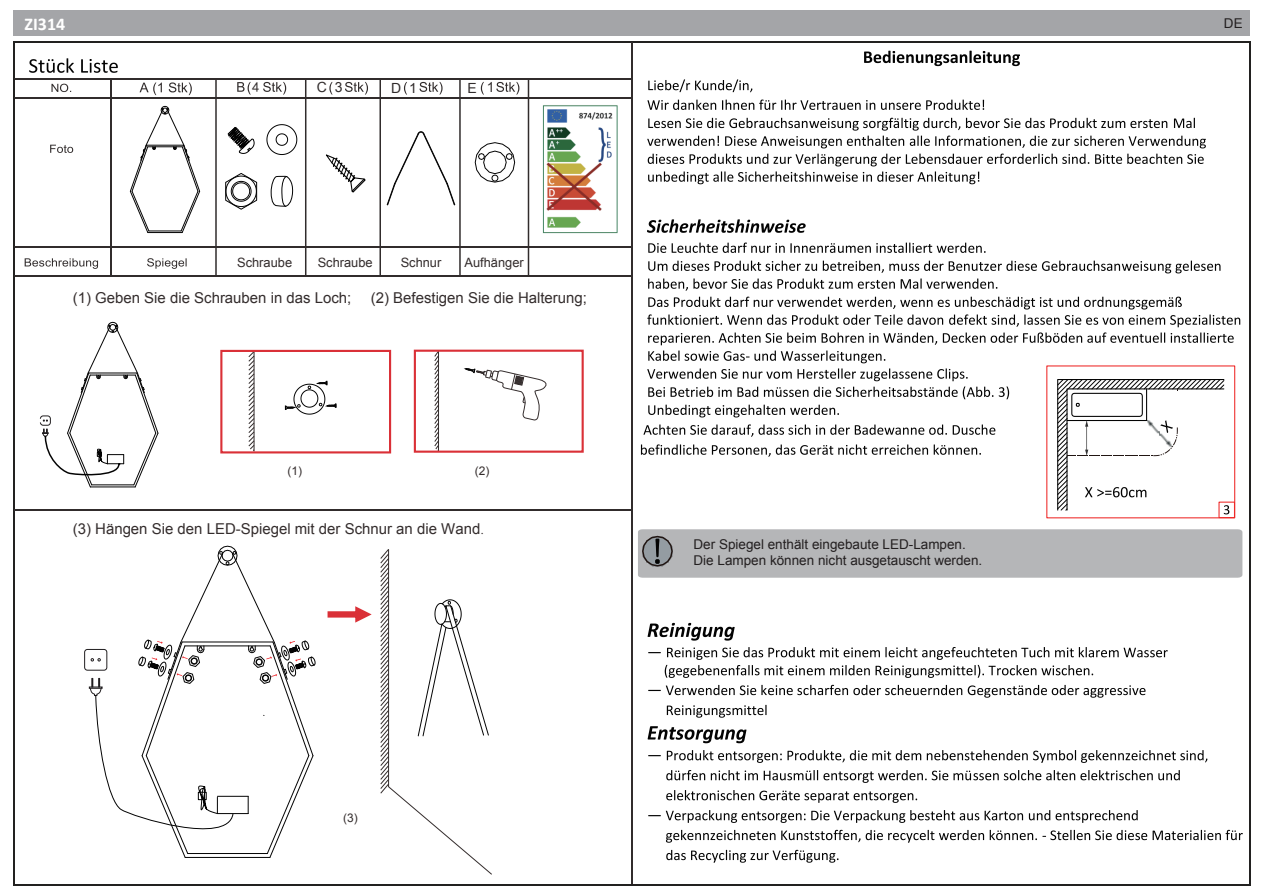
<style>
.page{position:relative;width:1263px;height:893px;background:#fff}
.page>*{position:absolute;margin:0;border:0;box-sizing:border-box;transform-origin:0 0}
.t1{font:700 18px "Calibri";color:#fff}
.t2{font:15px "Arial";color:#332c2c}
.t3{font:13.95px "Arial";color:#312c2c}
.t4{font:13.95px "Kai Ti";color:#312c2c}
.t5{font:13.5px/16.2px "Arial";color:#231f20}
.t6{font:12.9px "Arial";color:#332c2c}
.t7{font:12px "Arial";color:#332c2c}
.s1{font-family:"Adobe Song Std";font-weight:300}
</style>
<div class="page">
<svg style="left:328px;top:606px;width:44px;height:16px"></svg>
<div style="left:84px;top:649px;width:23px;height:21px;border:1px solid #211e20;border-radius:3px"></div>
<div style="left:14px;top:11px;width:1236px;height:25px;background:#a4a5a8"></div>
<svg style="left:29px;top:58px;width:45px;height:15px"></svg>
<svg style="left:864px;top:51px;width:156px;height:15px"></svg>
<svg style="left:648px;top:79px;width:104px;height:13px"></svg>
<svg style="left:647px;top:99px;width:337px;height:11px"></svg>
<svg style="left:647px;top:118px;width:559px;height:66px"></svg>
<svg style="left:647px;top:219px;width:159px;height:14px"></svg>
<svg style="left:648px;top:242px;width:338px;height:11px"></svg>
<svg style="left:648px;top:623px;width:87px;height:17px"></svg>
<svg style="left:648px;top:647px;width:520px;height:31px"></svg>
<svg style="left:648px;top:684px;width:498px;height:13px"></svg>
<svg style="left:667px;top:704px;width:100px;height:13px"></svg>
<svg style="left:648px;top:726px;width:99px;height:17px"></svg>
<svg style="left:648px;top:755px;width:13px;height:1px"></svg>
<svg style="left:667px;top:750px;width:540px;height:12px"></svg>
<svg style="left:666px;top:770px;width:514px;height:12px"></svg>
<svg style="left:666px;top:790px;width:251px;height:12px"></svg>
<svg style="left:648px;top:810px;width:490px;height:12px"></svg>
<svg style="left:666px;top:829px;width:577px;height:13px"></svg>
<svg style="left:666px;top:849px;width:173px;height:13px"></svg>
<hr style="left:14px;top:41px;width:618px;height:1px;background:#222120">
<hr style="left:633px;top:41px;width:617px;height:1px;background:#222120">
<hr style="left:13px;top:42px;width:1px;height:36px;background:#222120">
<hr style="left:632px;top:42px;width:1px;height:36px;background:#312c2c">
<hr style="left:1250px;top:42px;width:1px;height:36px;background:#222120">
<svg style="left:52px;top:84px;width:19px;height:8px"></svg>
<svg style="left:140px;top:82px;width:52px;height:13px"></svg>
<svg style="left:404px;top:82px;width:39px;height:13px"></svg>
<hr style="left:14px;top:78px;width:96px;height:2px;background:#312c2c">
<hr style="left:112px;top:78px;width:138px;height:2px;background:#312c2c">
<hr style="left:251px;top:78px;width:108px;height:2px;background:#312c2c">
<hr style="left:360px;top:78px;width:133px;height:2px;background:#312c2c">
<hr style="left:494px;top:78px;width:138px;height:2px;background:#312c2c">
<svg style="left:50px;top:145px;width:23px;height:8px"></svg>
<svg style="left:13px;top:78px;width:1px;height:20px"></svg>
<hr style="left:14px;top:97px;width:96px;height:1px;background:#312c2c">
<svg style="left:81px;top:59px;width:37px;height:39px"></svg>
<hr style="left:112px;top:97px;width:138px;height:1px;background:#312c2c">
<svg style="left:237px;top:78px;width:49px;height:20px"></svg>
<hr style="left:251px;top:97px;width:108px;height:1px;background:#312c2c">
<hr style="left:360px;top:97px;width:133px;height:1px;background:#312c2c">
<hr style="left:494px;top:97px;width:138px;height:1px;background:#312c2c">
<svg style="left:632px;top:78px;width:1px;height:20px"></svg>
<svg style="left:1250px;top:78px;width:1px;height:20px"></svg>
<hr style="left:13px;top:98px;width:1px;height:148px;background:#222120">
<hr style="left:110px;top:98px;width:2px;height:148px;background:#312c2c">
<hr style="left:632px;top:98px;width:1px;height:148px;background:#312c2c">
<hr style="left:1250px;top:98px;width:1px;height:148px;background:#222120">
<svg style="left:25px;top:258px;width:73px;height:11px"></svg>
<svg style="left:147px;top:258px;width:40px;height:11px"></svg>
<hr style="left:14px;top:246px;width:96px;height:2px;background:#312c2c">
<hr style="left:112px;top:246px;width:138px;height:2px;background:#312c2c">
<hr style="left:251px;top:246px;width:108px;height:2px;background:#312c2c">
<hr style="left:360px;top:246px;width:133px;height:2px;background:#312c2c">
<hr style="left:494px;top:246px;width:138px;height:2px;background:#312c2c">
<hr style="left:110px;top:248px;width:2px;height:27px;background:#312c2c">
<svg style="left:13px;top:246px;width:1px;height:30px"></svg>
<hr style="left:14px;top:275px;width:96px;height:1px;background:#312c2c">
<hr style="left:112px;top:275px;width:138px;height:1px;background:#312c2c">
<hr style="left:251px;top:275px;width:108px;height:1px;background:#312c2c">
<hr style="left:360px;top:275px;width:133px;height:1px;background:#312c2c">
<hr style="left:494px;top:275px;width:138px;height:1px;background:#312c2c">
<svg style="left:632px;top:246px;width:1px;height:30px"></svg>
<svg style="left:1250px;top:246px;width:1px;height:30px"></svg>
<hr style="left:13px;top:276px;width:1px;height:233px;background:#222120">
<hr style="left:632px;top:276px;width:1px;height:233px;background:#312c2c">
<hr style="left:1250px;top:276px;width:1px;height:233px;background:#222120">
<hr style="left:14px;top:509px;width:618px;height:2px;background:#312c2c">
<hr style="left:13px;top:511px;width:1px;height:373px;background:#222120">
<hr style="left:14px;top:884px;width:618px;height:1px;background:#222120">
<hr style="left:632px;top:511px;width:1px;height:373px;background:#312c2c">
<hr style="left:633px;top:884px;width:617px;height:1px;background:#222120">
<hr style="left:1250px;top:511px;width:1px;height:373px;background:#222120">
<img style="left:542px;top:105px;width:76px;height:129px">
<div style="left:638px;top:529px;width:604px;height:48px;background:#b5b6b8"></div>
<svg style="left:329px;top:78px;width:39px;height:20px"></svg>
<svg style="left:481px;top:78px;width:38px;height:20px"></svg>
<svg style="left:380px;top:549px;width:112px;height:325px"></svg>
<hr style="left:215px;top:79px;width:2px;height:196px;background:#312c2c">
<hr style="left:380px;top:79px;width:1px;height:196px;background:#312c2c">
<hr style="left:459px;top:80px;width:2px;height:196px;background:#312c2c">
<hr style="left:528px;top:79px;width:1px;height:196px;background:#312c2c">
<hr style="left:305px;top:79px;width:1px;height:196px;background:#312c2c">
<div style="left:1219px;top:501px;width:16px;height:17px;border:1px solid #ee2928"></div>
<svg style="left:641px;top:260px;width:599px;height:254px"></svg>
<svg style="left:248px;top:353px;width:7px;height:97px"></svg>
<div style="left:220px;top:350px;width:171px;height:103px;border:2px solid #da3037"></div>
<svg style="left:434px;top:352px;width:5px;height:97px"></svg>
<div style="left:414px;top:349px;width:170px;height:103px;border:2px solid #da3037"></div>
<div style="left:40px;top:415px;width:11px;height:10px;border:1px solid #211e20;border-radius:3px"></div>
<svg style="left:464px;top:368px;width:83px;height:52px"></svg>
<svg style="left:285px;top:381px;width:51px;height:33px"></svg>
<svg style="left:42px;top:322px;width:117px;height:165px"></svg>
<svg style="left:130px;top:106px;width:70px;height:127px"></svg>
<svg style="left:387px;top:131px;width:68px;height:74px"></svg>
<svg style="left:475px;top:142px;width:40px;height:40px"></svg>
<svg style="left:228px;top:127px;width:27px;height:27px"></svg>
<svg style="left:266px;top:124px;width:31px;height:31px"></svg>
<svg style="left:271px;top:176px;width:22px;height:31px"></svg>
<svg style="left:225px;top:173px;width:32px;height:37px"></svg>
<svg style="left:89px;top:545px;width:227px;height:313px"></svg>
<svg style="left:326px;top:154px;width:40px;height:39px"></svg>
<p class="t1" style="left:25px;top:12px;width:42px">ZI314</p>
<p class="t4" style="left:252px;top:80px;width:9px">4</p>
<p class="t3" style="left:317px;top:78px;width:27px">C 3</p>
<p class="t3" style="left:391px;top:79px;width:27px">D 1</p>
<p class="t3" style="left:487px;top:78px;width:9px">1</p>
<p class="t3" style="left:468px;top:79px;width:11px">E</p>
<p class="t6" style="left:237px;top:254px;width:57px">Schraube</p>
<p class="t6" style="left:318px;top:254px;width:57px">Schraube</p>
<p class="t6" style="left:401px;top:254px;width:42px">Schnur</p>
<p class="t6" style="left:464px;top:254px;width:61px">Aufhänger</p>
<p class="t2" style="left:73px;top:288px;width:280px">(1) Geben Sie die Schrauben in das Loch;</p>
<p class="t2" style="left:371px;top:288px;width:218px">(2) Befestigen Sie die Halterung;</p>
<p class="t7" style="left:288px;top:463px;width:16px">(1)</p>
<p class="t7" style="left:475px;top:463px;width:16px">(2)</p>
<p class="t2" style="left:73px;top:518px;width:413px">(3) Hängen Sie den LED-Spiegel mit der Schnur an die Wand<span class="s1">.</span></p>
<p class="t7" style="left:343px;top:809px;width:16px">(3)</p>
<p class="t5" style="left:694px;top:536px;width:290px">Der Spiegel enthält eingebaute LED-Lampen.<br>Die Lampen können nicht ausgetauscht werden.</p>
<p class="t5" style="left:1224px;top:15px;width:20px">DE</p>
</div>
